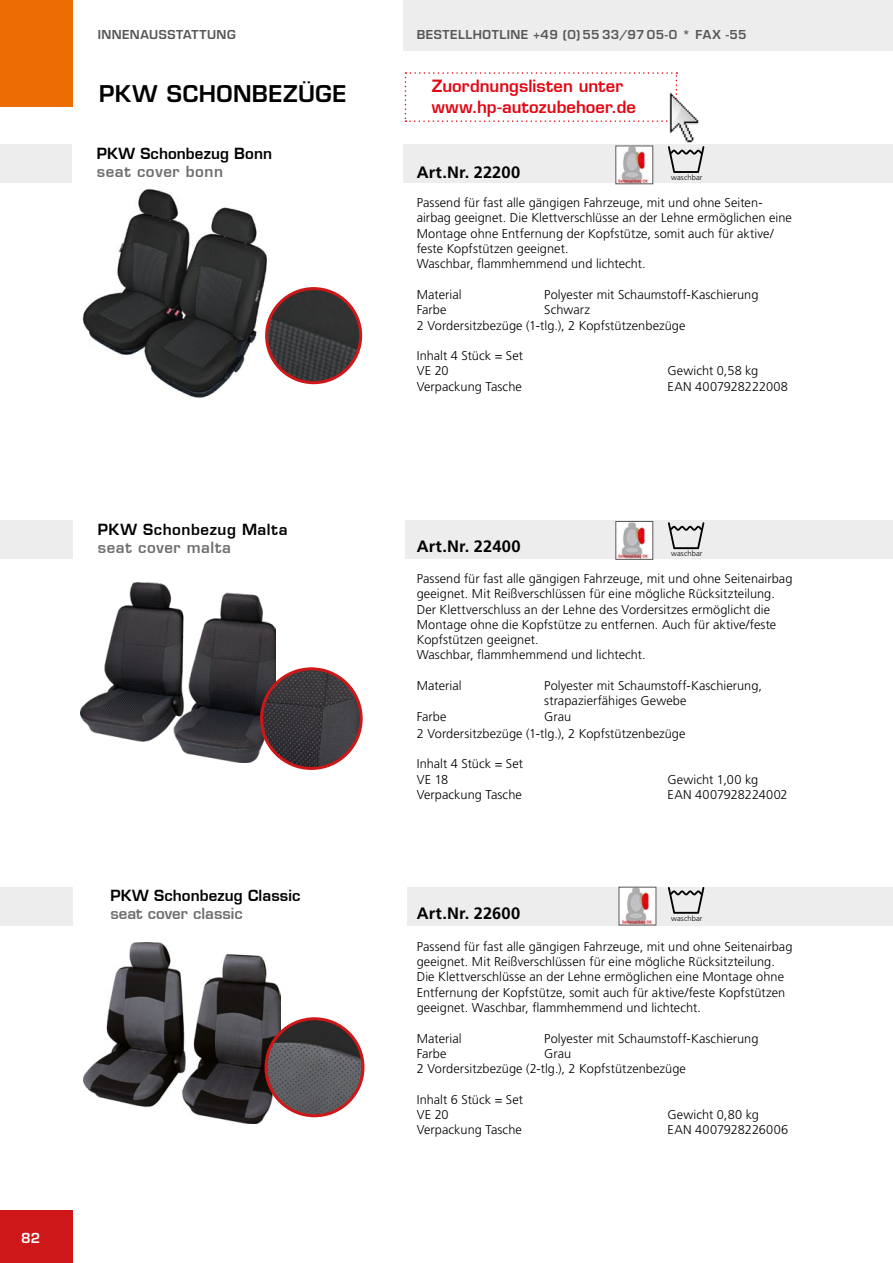
<style>
.page{position:relative;width:893px;height:1263px;background:#fff}
.page>*{position:absolute;margin:0;border:0;box-sizing:border-box;transform-origin:0 0}
.t1{font:600 22.5px "Eurostile LT Std";letter-spacing:.02em;color:#000}
.t2{font:600 16.5px/21px "Eurostile LT";letter-spacing:.005em;color:#e30613}
.t3{font:700 16.5px "Frutiger LT Std";letter-spacing:.005em;color:#000}
.t4{font:600 15px "Eurostile LT";letter-spacing:.01em;color:#000}
.t5{font:600 15px "Eurostile LT";letter-spacing:.035em;color:#706f6f}
.t6{font:600 15px "Eurostile LT";letter-spacing:.04em;color:#000}
.t7{font:600 15px "Eurostile LT";color:#706f6f}
.t8{font:600 13.5px "Eurostile LT Std";color:#fff}
.t9{font:300 12.75px/15.3px "Frutiger LT Std";letter-spacing:.005em;color:#000}
.t10{font:600 12px "Eurostile LT Std";letter-spacing:.035em;color:#575756}
.t11{font:300 7.5px "Frutiger LT Std";letter-spacing:.015em;color:#000}
</style>
<div class="page">
<div style="left:0;top:0;width:72px;height:106px;background:#ed6d05"></div>
<div style="left:0;top:1210px;width:72px;height:53px;background:#cd1719"></div>
<div style="left:404px;top:0;width:489px;height:51px;background:#ededed"></div>
<div style="left:404px;top:145px;width:489px;height:38px;background:#ededed"></div>
<div style="left:0;top:144px;width:71px;height:39px;background:#ededed"></div>
<img style="left:82px;top:189px;width:194px;height:209px">
<img style="left:267px;top:289px;width:94px;height:94px;border-radius:47px">
<div style="left:265px;top:287px;width:97px;height:97px;border:3px solid #cd1719;border-radius:50%"></div>
<div style="left:0;top:520px;width:72px;height:38px;background:#ededed"></div>
<div style="left:405px;top:520px;width:488px;height:38px;background:#ededed"></div>
<img style="left:80px;top:582px;width:196px;height:180px">
<img style="left:262px;top:669px;width:99px;height:99px;border-radius:50px">
<div style="left:260px;top:667px;width:103px;height:103px;border:3px solid #cd1719;border-radius:50%"></div>
<img style="left:618px;top:148px;width:33px;height:34px">
<div style="left:616px;top:146px;width:37px;height:38px;border:1px solid #575756"></div>
<img style="left:618px;top:523px;width:33px;height:34px">
<div style="left:616px;top:521px;width:37px;height:38px;border:1px solid #575756"></div>
<svg style="left:405px;top:72px;width:272px;height:50px"></svg>
<img style="left:665px;top:92px;width:34px;height:50px">
<svg style="left:668px;top:146px;width:36px;height:27px"></svg>
<svg style="left:668px;top:522px;width:36px;height:27px"></svg>
<div style="left:0;top:887px;width:72px;height:38px;background:#ededed"></div>
<div style="left:407px;top:887px;width:486px;height:38px;background:#ededed"></div>
<img style="left:84px;top:942px;width:196px;height:181px">
<img style="left:266px;top:1019px;width:97px;height:97px;border-radius:48px">
<div style="left:264px;top:1017px;width:100px;height:100px;border:3px solid #cd1719;border-radius:50%"></div>
<img style="left:621px;top:889px;width:33px;height:34px">
<svg style="left:668px;top:887px;width:36px;height:27px"></svg>
<p class="t8" style="left:21px;top:1230px;width:21px">82</p>
<p class="t10" style="left:98px;top:27px;width:139px">INNENAUSSTATTUNG</p>
<p class="t10" style="left:417px;top:27px;width:331px">BESTELLHOTLINE +49 (0) 55 33/97 05-0 * FAX -55</p>
<h1 class="t1" style="left:99px;top:80px;width:249px">PKW SCHONBEZÜGE</h1>
<p class="t2" style="left:432px;top:75px;width:206px">Zuordnungslisten unter www.hp-autozubehoer.de</p>
<p class="t4" style="left:97px;top:144px;width:177px">PKW Schonbezug Bonn</p>
<p class="t5" style="left:97px;top:162px;width:128px">seat cover bonn</p>
<p class="t3" style="left:417px;top:163px;width:105px">Art.Nr. 22200</p>
<p class="t9" style="left:417px;top:195px;width:377px">Passend für fast alle gängigen Fahrzeuge, mit und ohne Seiten&shy;airbag geeignet. Die Klettverschlüsse an der Lehne ermöglichen eine Montage ohne Entfernung der Kopfstütze, somit auch für aktive/ feste Kopfstützen geeignet.<br>Waschbar, flammhemmend und lichtecht.</p>
<p class="t9" style="left:417px;top:287px;width:46px">Material</p>
<p class="t9" style="left:544px;top:287px;width:216px">Polyester mit Schaumstoff-Kaschierung</p>
<p class="t9" style="left:417px;top:302px;width:31px">Farbe</p>
<p class="t11" style="left:671px;top:173px;width:33px">waschbar</p>
<p class="t9" style="left:417px;top:302px;width:270px;text-indent:128px">Schwarz<br>2 Vordersitzbezüge (1-tlg.), 2 Kopfstützenbezüge</p>
<p class="t9" style="left:417px;top:348px;width:108px">Inhalt 4 Stück = Set<br>VE 20</p>
<p class="t9" style="left:668px;top:364px;width:92px">Gewicht 0,58 kg</p>
<p class="t6" style="left:98px;top:520px;width:191px">PKW Schonbezug Malta</p>
<p class="t5" style="left:98px;top:538px;width:135px">seat cover malta</p>
<p class="t9" style="left:417px;top:379px;width:107px">Verpackung Tasche</p>
<p class="t9" style="left:668px;top:379px;width:122px">EAN 4007928222008</p>
<p class="t3" style="left:417px;top:537px;width:105px">Art.Nr. 22400</p>
<p class="t11" style="left:671px;top:550px;width:33px">waschbar</p>
<p class="t9" style="left:417px;top:571px;width:377px">Passend für fast alle gängigen Fahrzeuge, mit und ohne Seitenairbag geeignet. Mit Reißverschlüssen für eine mögliche Rücksitzteilung.<br>Der Klettverschluss an der Lehne des Vordersitzes ermöglicht die Montage ohne die Kopfstütze zu entfernen. Auch für aktive/feste Kopfstützen geeignet.<br>Waschbar, flammhemmend und lichtecht.</p>
<p class="t9" style="left:417px;top:678px;width:46px">Material</p>
<p class="t9" style="left:544px;top:678px;width:219px">Polyester mit Schaumstoff-Kaschierung, strapazierfähiges Gewebe</p>
<p class="t9" style="left:417px;top:709px;width:31px">Farbe</p>
<p class="t9" style="left:417px;top:708px;width:270px;line-height:17.1px;text-indent:128px">Grau<br>2 Vordersitzbezüge (1-tlg.), 2 Kopfstützenbezüge</p>
<p class="t9" style="left:417px;top:756px;width:108px">Inhalt 4 Stück = Set<br>VE 18</p>
<p class="t9" style="left:668px;top:772px;width:92px">Gewicht 1,00 kg</p>
<p class="t9" style="left:417px;top:787px;width:107px">Verpackung Tasche</p>
<p class="t9" style="left:668px;top:787px;width:122px">EAN 4007928224002</p>
<p class="t4" style="left:111px;top:886px;width:191px">PKW Schonbezug Classic</p>
<p class="t7" style="left:111px;top:904px;width:134px">seat cover classic</p>
<p class="t3" style="left:417px;top:903px;width:105px">Art.Nr. 22600</p>
<p class="t9" style="left:417px;top:939px;width:377px">Passend für fast alle gängigen Fahrzeuge, mit und ohne Seitenairbag geeignet. Mit Reißverschlüssen für eine mögliche Rücksitzteilung.<br>Die Klettverschlüsse an der Lehne ermöglichen eine Montage ohne Entfernung der Kopfstütze, somit auch für aktive/feste Kopfstützen geeignet. Waschbar, flammhemmend und lichtecht.</p>
<p class="t9" style="left:417px;top:1031px;width:46px">Material</p>
<p class="t9" style="left:544px;top:1031px;width:216px">Polyester mit Schaumstoff-Kaschierung</p>
<p class="t9" style="left:417px;top:1046px;width:31px">Farbe</p>
<p class="t11" style="left:671px;top:914px;width:33px">waschbar</p>
<p class="t9" style="left:417px;top:1046px;width:271px;text-indent:128px">Grau<br>2 Vordersitzbezüge (2-tlg.), 2 Kopfstützenbezüge</p>
<p class="t9" style="left:417px;top:1092px;width:108px">Inhalt 6 Stück = Set<br>VE 20</p>
<p class="t9" style="left:668px;top:1107px;width:93px">Gewicht 0,80 kg</p>
<p class="t9" style="left:417px;top:1122px;width:107px">Verpackung Tasche</p>
<p class="t9" style="left:668px;top:1122px;width:122px">EAN 4007928226006</p>
</div>
